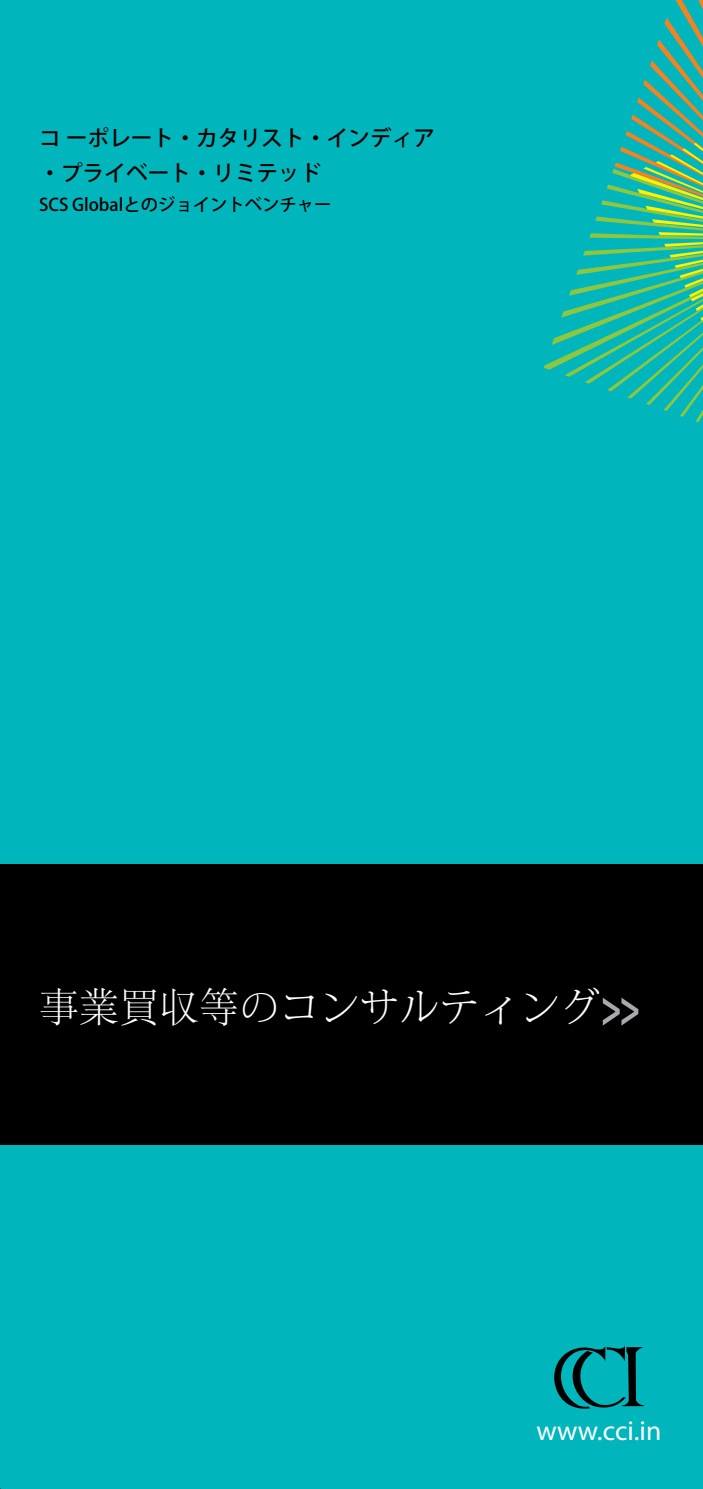
<style>
.page{position:relative;width:703px;height:1489px;background:#fff}
.page>*{position:absolute;margin:0;border:0;box-sizing:border-box;transform-origin:0 0}
.t1{font:300 40px "Adobe Song Std";color:#fff}
.t2{font:27.5px "Myriad Pro";color:#fff}
.t3{font:21.75px/34.8px "Adobe Heiti Std";color:#000}
.t4{font:17.25px "Adobe Heiti Std";color:#000}
.s1{font-family:"EY Gothic Comp";font-weight:400;font-size:60px;color:#a7a9ac}
</style>
<div class="page">
<div style="left:0;top:0;width:702px;height:1488px;background:#00b6bd"></div>
<svg style="left:543px;top:0;width:159px;height:423px"></svg>
<div style="left:0;top:864px;width:702px;height:280px;background:#000"></div>
<svg style="left:554px;top:1346px;width:89px;height:62px"></svg>
<p class="t3" style="left:39px;top:121px;width:397px">コ ーポレート・カタリスト・インディア・プライベート・リミテッド</p>
<p class="t4" style="left:39px;top:194px;width:293px">SCS Globalとのジョイントベンチャー</p>
<h1 class="t1" style="left:39px;top:985px;width:603px">事業買収等のコンサルティング<span class="s1">&gt;&gt;</span></h1>
<p class="t2" style="left:536px;top:1414px;width:126px">www.cci.in</p>
</div>
